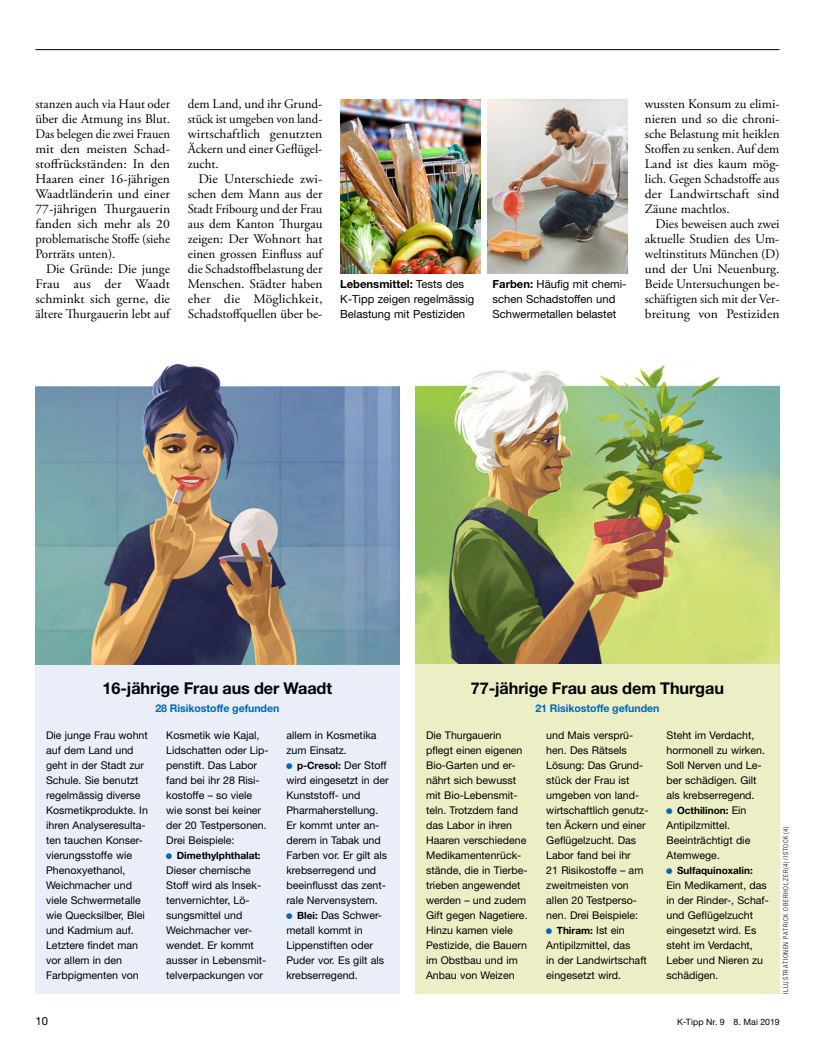
<style>
.page{position:relative;width:815px;height:1053px;background:#fff}
.page>*{position:absolute;margin:0;border:0;box-sizing:border-box;transform-origin:0 0}
.t1{font:700 16.25px "Helvetica Neue LT Std";letter-spacing:-.005em;color:#000}
.t2{font:13.12px/15px "Adobe Garamond Pro";color:#000;text-align:justify}
.t3{font:13.12px/15px "Adobe Garamond Pro";color:#000;text-align:justify;scale:1.04 1}
.t4{font:11.25px/15px "Helvetica Neue LT Std";color:#000}
.t5{font:10.62px/15px "Helvetica Neue LT Std";color:#000}
.t6{font:700 10.62px "Helvetica Neue LT Std";letter-spacing:-.005em;color:#0068b4}
.t7{font:700 10px "Helvetica Neue LT Std";color:#000}
.t8{font:8.75px "Helvetica Neue LT Std";letter-spacing:.02em;color:#000}
.t9{font:300 condensed 6.88px "Helvetica Neue LT Std";letter-spacing:.115em;color:#000}
.s1{font-weight:700}
.s2{font-family:"Konsum Plus Minus";font-weight:400;font-size:12.5px;color:#0068b4}
.s3{font-weight:400;font-size:10.62px}
.s4{font-family:"Konsum Plus Minus";font-size:12.5px;color:#0068b4}
.s5{font-weight:700;font-size:10px}
</style>
<div class="page">
<hr style="left:35px;top:49px;width:745px;height:1px;background:#000">
<div style="left:35px;top:663px;width:365px;height:330px;background:#e9eef9"></div>
<div style="left:415px;top:663px;width:365px;height:330px;background:#ecefc6"></div>
<img style="left:35px;top:364px;width:365px;height:300px">
<img style="left:415px;top:364px;width:365px;height:299px">
<img style="left:340px;top:99px;width:140px;height:174px">
<img style="left:487px;top:99px;width:140px;height:174px">
<p class="t2" style="left:35px;top:97px;width:136px">stanzen auch via Haut oder über die Atmung ins Blut.<br>Das belegen die zwei Frauen mit den meisten Schad&shy;stoffrückständen: In den Haaren einer 16-jährigen Waadtländerin und einer 77-jährigen Thurgauerin fanden sich mehr als 20 problematische Stoffe (siehe Porträts unten).</p>
<p class="t2" style="left:35px;top:262px;width:136px;text-indent:11px">Die Gründe: Die junge Frau aus der Waadt schminkt sich gerne, die ältere Thurgauerin lebt auf</p>
<p class="t2" style="left:188px;top:97px;width:136px">dem Land, und ihr Grund&shy;stück ist umgeben von land&shy;wirtschaftlich genutzten Äckern und einer Geflügel&shy;zucht.</p>
<p class="t3" style="left:188px;top:172px;width:131px;text-indent:11px">Die Unterschiede zwi&shy;schen dem Mann aus der Stadt Fribourg und der Frau aus dem Kanton Thurgau zeigen: Der Wohnort hat einen grossen Einfluss auf die Schadstoffbelastung der Menschen. Städter haben eher die Möglichkeit, Schadstoffquellen über be-</p>
<p class="t4" style="left:340px;top:277px;width:136px"><span class="s1">Lebensmittel:</span> Tests des<br>K-Tipp zeigen regelmässig<br>Belastung mit Pestiziden</p>
<p class="t4" style="left:493px;top:277px;width:136px"><span class="s1">Farben:</span> Häufig mit chemi&shy;schen Schadstoffen und<br>Schwermetallen belastet</p>
<p class="t2" style="left:645px;top:97px;width:136px">wussten Konsum zu elimi&shy;nieren und so die chroni&shy;sche Belastung mit heiklen Stoffen zu senken. Auf dem Land ist dies kaum mög&shy;lich. Gegen Schadstoffe aus der Landwirtschaft sind Zäune machtlos.</p>
<p class="t2" style="left:645px;top:217px;width:136px;text-indent:11px">Dies beweisen auch zwei aktuelle Studien des Um&shy;weltinstituts München (D) und der Uni Neuenburg.<br>Beide Untersuchungen be&shy;schäftigten sich mit der Ver&shy;breitung von Pestiziden</p>
<h1 class="t1" style="left:103px;top:677px;width:231px">16-jährige Frau aus der Waadt</h1>
<p class="t6" style="left:155px;top:702px;width:125px">28 Risikostoffe gefunden</p>
<p class="t5" style="left:46px;top:727px;width:103px">Die junge Frau wohnt auf dem Land und geht in der Stadt zur<br>Schule. Sie benutzt regelmässig diverse<br>Kosmetikprodukte. In ihren Analyseresulta&shy;ten tauchen Konser&shy;vierungsstoffe wie<br>Phenoxyethanol,<br>Weichmacher und viele Schwermetalle wie Quecksilber, Blei und Kadmium auf.<br>Letztere findet man vor allem in den<br>Farbpigmenten von</p>
<p class="t5" style="left:166px;top:727px;width:104px">Kosmetik wie Kajal,<br>Lidschatten oder Lip&shy;penstift. Das Labor fand bei ihr 28 Risi&shy;kostoffe – so viele wie sonst bei keiner der 20 Testpersonen.<br>Drei Beispiele:</p>
<p class="t5" style="left:286px;top:727px;width:92px">allem in Kosmetika zum Einsatz.</p>
<p class="t7" style="left:286px;top:758px;width:102px"><span class="s2">1</span> p-Cresol: <span class="s3">Der Stoff</span></p>
<p class="t5" style="left:286px;top:772px;width:104px">wird eingesetzt in der<br>Kunststoff- und<br>Pharmaherstellung.<br>Er kommt unter an&shy;derem in Tabak und<br>Farben vor. Er gilt als krebserregend und beeinflusst das zent&shy;rale Nervensystem.<br><span class="s4">1</span> <span class="s5">Blei:</span> Das Schwer&shy;metall kommt in<br>Lippenstiften oder<br>Puder vor. Es gilt als krebserregend.</p>
<p class="t7" style="left:166px;top:848px;width:96px"><span class="s2">1</span> Dimethylphthalat:</p>
<p class="t5" style="left:166px;top:862px;width:101px">Dieser chemische<br>Stoff wird als Insek&shy;tenvernichter, Lö&shy;sungsmittel und<br>Weichmacher ver&shy;wendet. Er kommt ausser in Lebensmit&shy;telverpackungen vor</p>
<h1 class="t1" style="left:471px;top:677px;width:255px">77-jährige Frau aus dem Thurgau</h1>
<p class="t6" style="left:535px;top:702px;width:125px">21 Risikostoffe gefunden</p>
<p class="t5" style="left:426px;top:727px;width:103px">Die Thurgauerin pflegt einen eigenen<br>Bio-Garten und er&shy;nährt sich bewusst mit Bio-Lebensmit&shy;teln. Trotzdem fand das Labor in ihren<br>Haaren verschiedene<br>Medikamentenrück&shy;stände, die in Tierbe&shy;trieben angewendet werden – und zudem<br>Gift gegen Nagetiere.<br>Hinzu kamen viele<br>Pestizide, die Bauern im Obstbau und im<br>Anbau von Weizen</p>
<p class="t5" style="left:546px;top:727px;width:104px">und Mais versprü&shy;hen. Des Rätsels<br>Lösung: Das Grund&shy;stück der Frau ist umgeben von land&shy;wirtschaftlich genutz&shy;ten Äckern und einer<br>Geflügelzucht. Das<br>Labor fand bei ihr<br>21 Risikostoffe – am zweitmeisten von allen 20 Testperso&shy;nen. Drei Beispiele:</p>
<p class="t5" style="left:666px;top:727px;width:100px">Steht im Verdacht, hormonell zu wirken.<br>Soll Nerven und Le&shy;ber schädigen. Gilt als krebserregend.</p>
<p class="t7" style="left:666px;top:803px;width:82px"><span class="s2">1</span> Octhilinon: <span class="s3">Ein</span></p>
<p class="t5" style="left:666px;top:817px;width:85px">Antipilzmittel.<br>Beeinträchtigt die<br>Atemwege.</p>
<p class="t7" style="left:666px;top:863px;width:88px"><span class="s2">1</span> Sulfaquinoxalin:</p>
<p class="t5" style="left:666px;top:877px;width:104px">Ein Medikament, das in der Rinder-, Schaf&shy;und Geflügelzucht eingesetzt wird. Es steht im Verdacht,<br>Leber und Nieren zu schädigen.</p>
<p class="t7" style="left:546px;top:923px;width:80px"><span class="s2">1</span> Thiram: <span class="s3">Ist ein</span></p>
<p class="t5" style="left:546px;top:937px;width:102px">Antipilzmittel, das<br>in der Landwirtschaft eingesetzt wird.</p>
<p class="t9" style="left:782px;top:994px;width:169px;rotate:-90deg">ILLUSTRATIONEN PATRICK OBERHOLZER(4)/ISTOCK(4)</p>
<p class="t4" style="left:35px;top:1012px;width:14px">10</p>
<p class="t8" style="left:677px;top:1016px;width:104px">K-Tipp Nr. 9 8. Mai 2019</p>
</div>
